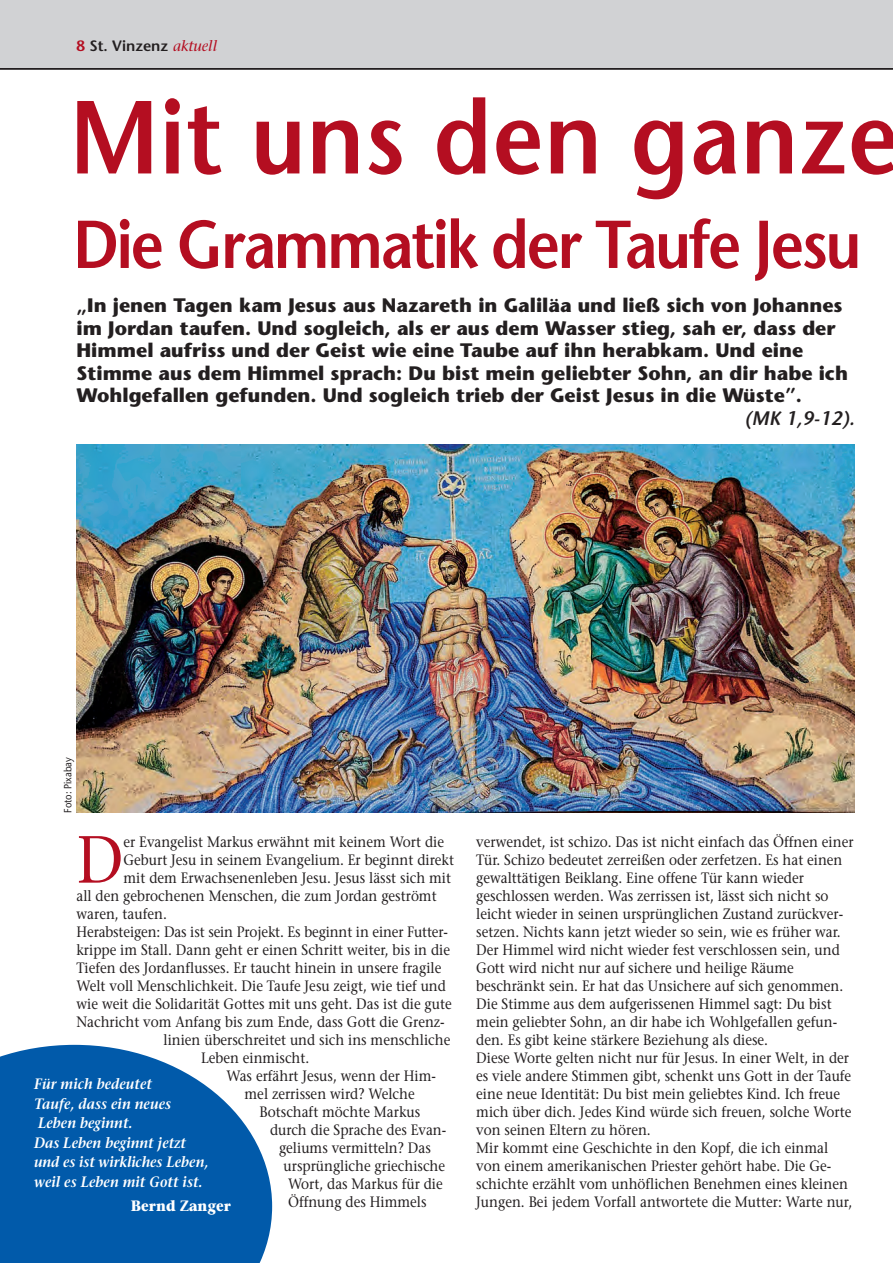
<style>
.page{position:relative;width:893px;height:1263px;background:#fff}
.page>*{position:absolute;margin:0;border:0;box-sizing:border-box;transform-origin:0 0}
.t1{font:600 103.5px "Stone Sans Std";letter-spacing:.01em;color:#b40e21;scale:.9 1}
.t2{font:600 67.5px "Stone Sans Std";letter-spacing:-.035em;color:#b40e21;scale:.9 1}
.t3{font:500 66.45px "Stone Serif Std";color:#b40e21;scale:.9 1}
.t4{font:700 19.5px/22.5px "Stone Sans Std";color:#231f20}
.t5{font:italic 600 19.5px "Stone Sans Std";color:#231f20}
.t6{font:500 15px/18px "Stone Serif Std";color:#231f20;scale:.9 1}
.t7{font:italic 600 15px/19.5px "Stone Serif Std";color:#fff;scale:.9 1}
.t8{font:500 15px "Stone Sans ITC";color:#231f20}
.t9{font:700 15px "Stone Serif Std";color:#fff;scale:.9 1}
.t10{font:italic 500 15px "Stone Serif Std";color:#b40e21}
.t11{font:500 10.5px "Stone Sans ITC";color:#231f20;scale:.9 1}
.s1{color:#b40e21}
.s2{font-family:"Stone Serif Std";font-style:italic;color:#b40e21}
</style>
<div class="page">
<div style="left:0;top:0;width:893px;height:68px;background:#d1d2d4"></div>
<hr style="left:0;top:68px;width:893px;height:2px;background:#231f20">
<img style="left:77px;top:444px;width:778px;height:368px">
<svg style="left:0;top:1045px;width:272px;height:218px;background:#206eb4"></svg>
<p class="t8" style="left:77px;top:37px;width:132px"><span class="s1">8</span> St. Vinzenz <span class="s2">aktuel</span></p>
<p class="t10" style="left:173px;top:37px;width:46px">aktuell</p>
<h1 class="t1" style="left:70px;top:75px;width:923px">Mit uns den ganze</h1>
<h2 class="t2" style="left:73px;top:204px;width:878px">Die Grammatik der Taufe Jesu</h2>
<p class="t4" style="left:77px;top:294px;width:773px">„In jenen Tagen kam Jesus aus Nazareth in Galiläa und ließ sich von Johannes im Jordan taufen. Und sogleich, als er aus dem Wasser stieg, sah er, dass der Himmel aufriss und der Geist wie eine Taube auf ihn herabkam. Und eine Stimme aus dem Himmel sprach: Du bist mein geliebter Sohn, an dir habe ich Wohlgefallen gefunden. Und sogleich trieb der Geist Jesus in die Wüste”.</p>
<h3 class="t5" style="left:745px;top:406px;width:111px">(MK 1,9-12).</h3>
<p class="t11" style="left:61px;top:813px;width:63px;rotate:-90deg">Foto: Pixabay</p>
<h3 class="t3" style="left:77px;top:820px;width:54px">D</h3>
<p class="t6" style="left:124px;top:832px;width:358px">er Evangelist Markus erwähnt mit keinem Wort die</p>
<p class="t6" style="left:124px;top:850px;width:369px">Geburt Jesu in seinem Evangelium. Er beginnt direkt</p>
<p class="t6" style="left:124px;top:868px;width:365px">mit dem Erwachsenenleben Jesu. Jesus lässt sich mit</p>
<p class="t6" style="left:77px;top:886px;width:402px">all den gebrochenen Menschen, die zum Jordan geströmt</p>
<p class="t6" style="left:77px;top:904px;width:102px">waren, taufen.</p>
<p class="t6" style="left:77px;top:922px;width:414px">Herabsteigen: Das ist sein Projekt. Es beginnt in einer Futter-</p>
<p class="t6" style="left:77px;top:940px;width:417px">krippe im Stall. Dann geht er einen Schritt weiter, bis in die</p>
<p class="t6" style="left:77px;top:958px;width:407px">Tiefen des Jordanflusses. Er taucht hinein in unsere fragile</p>
<p class="t6" style="left:77px;top:976px;width:412px">Welt voll Menschlichkeit. Die Taufe Jesu zeigt, wie tief und</p>
<p class="t6" style="left:77px;top:994px;width:418px">wie weit die Solidarität Gottes mit uns geht. Das ist die gute</p>
<p class="t6" style="left:77px;top:1012px;width:411px">Nachricht vom Anfang bis zum Ende, dass Gott die Grenz-</p>
<p class="t6" style="left:164px;top:1030px;width:320px">linien überschreitet und sich ins menschliche</p>
<p class="t6" style="left:201px;top:1048px;width:122px">Leben einmischt.</p>
<p class="t6" style="left:227px;top:1066px;width:234px">Was erfährt Jesus, wenn der Him-</p>
<p class="t6" style="left:245px;top:1084px;width:191px">mel zerrissen wird? Welche</p>
<p class="t6" style="left:260px;top:1102px;width:180px">Botschaft möchte Markus</p>
<p class="t6" style="left:270px;top:1120px;width:197px">durch die Sprache des Evan-</p>
<p class="t6" style="left:279px;top:1138px;width:170px">geliums vermitteln? Das</p>
<p class="t6" style="left:284px;top:1156px;width:181px">ursprüngliche griechische</p>
<p class="t6" style="left:288px;top:1174px;width:173px">Wort, das Markus für die</p>
<p class="t6" style="left:288px;top:1192px;width:155px">Öffnung des Himmels</p>
<p class="t7" style="left:34px;top:1074px;width:195px">Für mich bedeutet<br>Taufe, dass ein neues<br>Leben beginnt.<br>Das Leben beginnt jetzt und es ist wirkliches Leben, weil es Leben mit Gott ist.</p>
<p class="t9" style="left:131px;top:1196px;width:113px">Bernd Zanger</p>
<p class="t6" style="left:476px;top:832px;width:421px">verwendet, ist schizo. Das ist nicht einfach das Öffnen einer Tür. Schizo bedeutet zerreißen oder zerfetzen. Es hat einen gewalttätigen Beiklang. Eine offene Tür kann wieder geschlossen werden. Was zerrissen ist, lässt sich nicht so leicht wieder in seinen ursprünglichen Zustand zurückver&shy;setzen. Nichts kann jetzt wieder so sein, wie es früher war.<br>Der Himmel wird nicht wieder fest verschlossen sein, und Gott wird nicht nur auf sichere und heilige Räume beschränkt sein. Er hat das Unsichere auf sich genommen.<br>Die Stimme aus dem aufgerissenen Himmel sagt: Du bist mein geliebter Sohn, an dir habe ich Wohlgefallen gefun&shy;den. Es gibt keine stärkere Beziehung als diese.<br>Diese Worte gelten nicht nur für Jesus. In einer Welt, in der es viele andere Stimmen gibt, schenkt uns Gott in der Taufe eine neue Identität: Du bist mein geliebtes Kind. Ich freue mich über dich. Jedes Kind würde sich freuen, solche Worte von seinen Eltern zu hören.<br>Mir kommt eine Geschichte in den Kopf, die ich einmal von einem amerikanischen Priester gehört habe. Die Ge&shy;schichte erzählt vom unhöflichen Benehmen eines kleinen Jungen. Bei jedem Vorfall antwortete die Mutter: Warte nur,</p>
</div>
